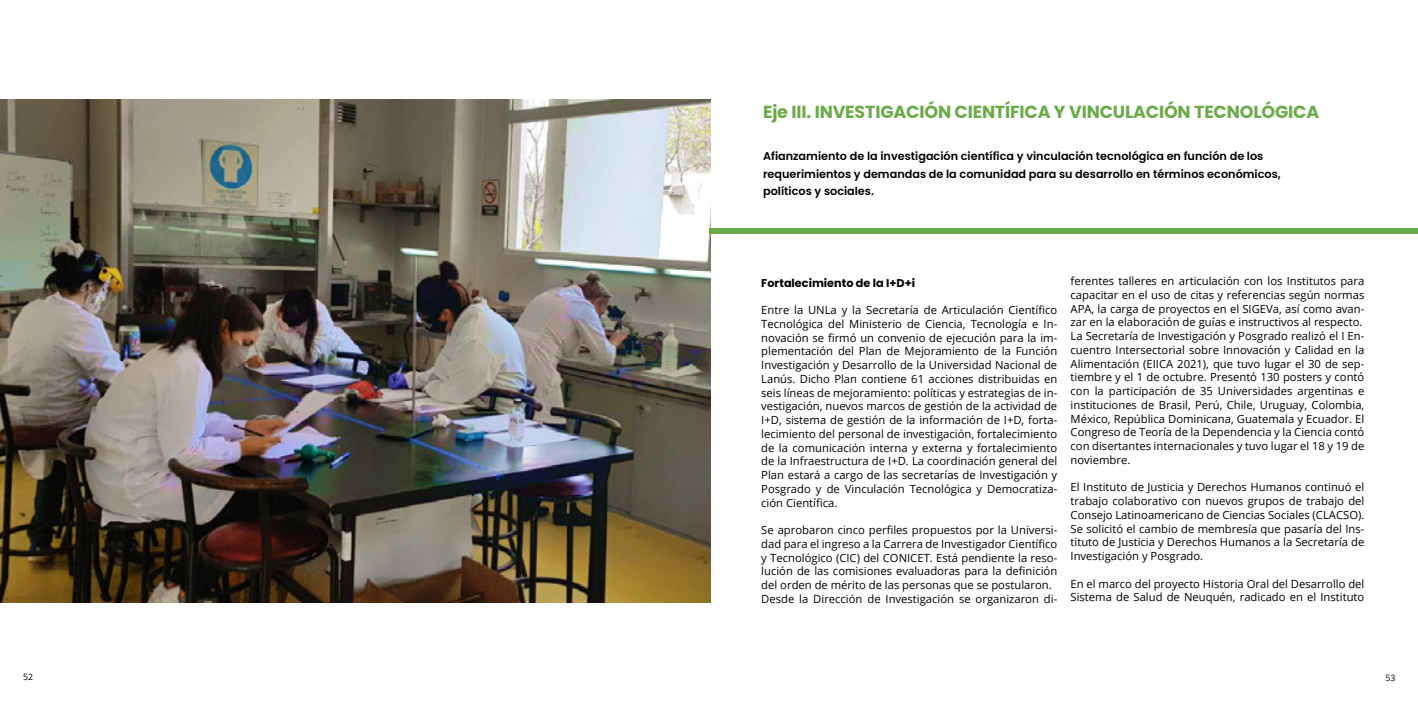
<style>
.page{position:relative;width:1418px;height:709px;background:#fff}
.page>*{position:absolute;margin:0;border:0;box-sizing:border-box;transform-origin:0 0}
.t1{font:700 17.5px "Poppins";letter-spacing:-.01em;color:#6bab48}
.t2{font:11.25px/13.8px "Open Sans";color:#000}
.t3{font:600 11.25px/17.5px "Poppins";color:#000}
.t4{font:700 11.25px "Poppins";color:#000}
.t5{font:8.75px "Open Sans";color:#000}
</style>
<div class="page">
<img style="left:0;top:99px;width:710px;height:503px">
<div style="left:710px;top:229px;width:707px;height:5px;background:#6bab48"></div>
<h1 class="t1" style="left:763px;top:101px;width:558px">Eje III. INVESTIGACIÓN CIENTÍFICA Y VINCULACIÓN TECNOLÓGICA</h1>
<p class="t3" style="left:763px;top:147px;width:519px">Afianzamiento de la investigación científica y vinculación tecnológica en función de los requerimientos y demandas de la comunidad para su desarrollo en términos económicos, políticos y sociales.</p>
<p class="t4" style="left:761px;top:276px;width:155px">Fortalecimiento de la I+D+i</p>
<p class="t2" style="left:761px;top:303px;width:297px;text-align:justify">Entre la UNLa y la Secretaría de Articulación Científico Tecnológica del Ministerio de Ciencia, Tecnología e In&shy;novación se firmó un convenio de ejecución para la im&shy;plementación del Plan de Mejoramiento de la Función Investigación y Desarrollo de la Universidad Nacional de Lanús. Dicho Plan contiene 61 acciones distribuidas en seis líneas de mejoramiento: políticas y estrategias de in&shy;vestigación, nuevos marcos de gestión de la actividad de I+D, sistema de gestión de la información de I+D, forta&shy;lecimiento del personal de investigación, fortalecimiento de la comunicación interna y externa y fortalecimiento de la Infraestructura de I+D. La coordinación general del Plan estará a cargo de las secretarías de Investigación y Posgrado y de Vinculación Tecnológica y Democratiza&shy;ción Científica.</p>
<p class="t2" style="left:761px;top:523px;width:297px">Se aprobaron cinco perfiles propuestos por la Universi&shy;dad para el ingreso a la Carrera de Investigador Científico y Tecnológico (CIC) del CONICET. Está pendiente la reso&shy;lución de las comisiones evaluadoras para la definición del orden de mérito de las personas que se postularon.<br>Desde la Dirección de Investigación se organizaron di-</p>
<p class="t2" style="left:1070px;top:274px;width:295px">ferentes talleres en articulación con los Institutos para capacitar en el uso de citas y referencias según normas APA, la carga de proyectos en el SIGEVa, así como avan&shy;zar en la elaboración de guías e instructivos al respecto.<br>La Secretaría de Investigación y Posgrado realizó el I En&shy;cuentro Intersectorial sobre Innovación y Calidad en la Alimentación (EIICA 2021), que tuvo lugar el 30 de sep&shy;tiembre y el 1 de octubre. Presentó 130 posters y contó con la participación de 35 Universidades argentinas e instituciones de Brasil, Perú, Chile, Uruguay, Colombia, México, República Dominicana, Guatemala y Ecuador. El Congreso de Teoría de la Dependencia y la Ciencia contó con disertantes internacionales y tuvo lugar el 18 y 19 de noviembre.</p>
<p class="t2" style="left:1070px;top:480px;width:295px;text-align:justify">El Instituto de Justicia y Derechos Humanos continuó el trabajo colaborativo con nuevos grupos de trabajo del Consejo Latinoamericano de Ciencias Sociales (CLACSO).<br>Se solicitó el cambio de membresía que pasaría del Ins&shy;tituto de Justicia y Derechos Humanos a la Secretaría de Investigación y Posgrado.</p>
<p class="t2" style="left:1070px;top:576px;width:295px">En el marco del proyecto Historia Oral del Desarrollo del<br>Sistema de Salud de Neuquén, radicado en el Instituto</p>
<p class="t5" style="left:23px;top:671px;width:12px">52</p>
<p class="t5" style="left:1385px;top:671px;width:12px">53</p>
</div>
